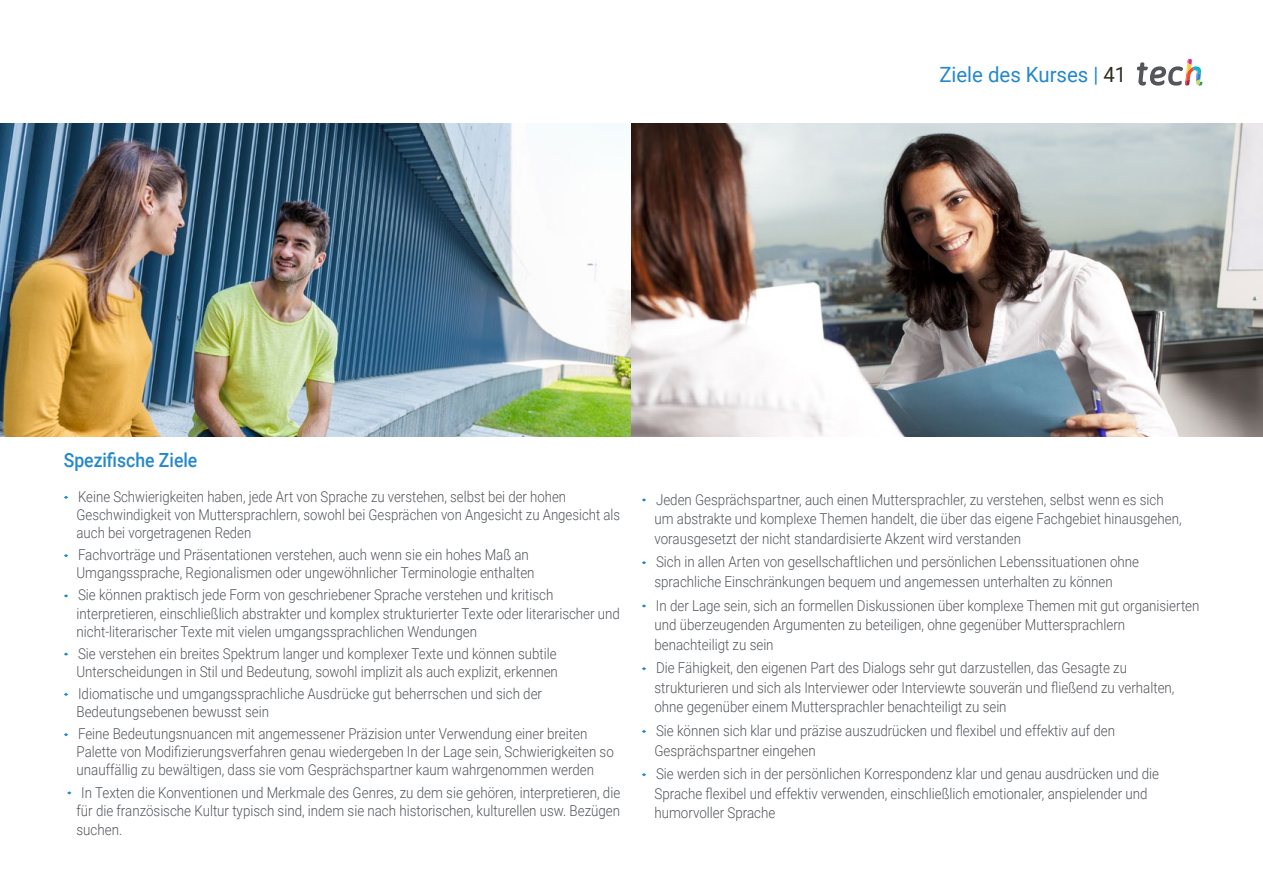
<style>
.page{position:relative;width:1263px;height:893px;background:#fff}
.page>*{position:absolute;margin:0;border:0;box-sizing:border-box;transform-origin:0 0}
.t1{font:21px "Roboto";color:#2488c9}
.t2{font:500 19.5px "Roboto";color:#2488c9;scale:.9 1}
.t3{font:300 15px/19.5px "Roboto";color:#52555b;scale:.89 1}
.t4{font:300 15px/18px "Roboto";color:#52555b;scale:.88 1}
.s1{color:#312e20}
</style>
<div class="page">
<svg style="left:1137px;top:59px;width:65px;height:27px"></svg>
<img style="left:0;top:123px;width:1263px;height:313px">
<svg style="left:64px;top:652px;width:4px;height:4px"></svg>
<svg style="left:64px;top:693px;width:4px;height:3px"></svg>
<svg style="left:67px;top:791px;width:5px;height:3px"></svg>
<svg style="left:642px;top:730px;width:4px;height:3px"></svg>
<h1 class="t1" style="left:939px;top:60px;width:189px">Ziele des Kurses | <span class="s1">41</span></h1>
<h2 class="t2" style="left:64px;top:446px;width:150px">Spezifische Ziele</h2>
<p class="t4" style="left:77px;top:487px;width:619px">Keine Schwierigkeiten haben, jede Art von Sprache zu verstehen, selbst bei der hohen<br>Geschwindigkeit von Muttersprachlern, sowohl bei Gesprächen von Angesicht zu Angesicht als auch bei vorgetragenen Reden</p>
<p class="t3" style="left:77px;top:545px;width:516px;line-height:18px">Fachvorträge und Präsentationen verstehen, auch wenn sie ein hohes Maß an<br>Umgangssprache, Regionalismen oder ungewöhnlicher Terminologie enthalten</p>
<p class="t3" style="left:77px;top:586px;width:612px;line-height:18px">Sie können praktisch jede Form von geschriebener Sprache verstehen und kritisch interpretieren, einschließlich abstrakter und komplex strukturierter Texte oder literarischer und nicht-literarischer Texte mit vielen umgangssprachlichen Wendungen</p>
<p class="t3" style="left:77px;top:644px;width:542px;line-height:18px">Sie verstehen ein breites Spektrum langer und komplexer Texte und können subtile<br>Unterscheidungen in Stil und Bedeutung, sowohl implizit als auch explizit, erkennen</p>
<p class="t3" style="left:77px;top:684px;width:525px;line-height:18px">Idiomatische und umgangssprachliche Ausdrücke gut beherrschen und sich der<br>Bedeutungsebenen bewusst sein</p>
<p class="t3" style="left:77px;top:724px;width:605px;line-height:18px">Feine Bedeutungsnuancen mit angemessener Präzision unter Verwendung einer breiten<br>Palette von Modifizierungsverfahren genau wiedergeben In der Lage sein, Schwierigkeiten so unauffällig zu bewältigen, dass sie vom Gesprächspartner kaum wahrgenommen werden</p>
<p class="t3" style="left:77px;top:783px;width:612px;line-height:18px;text-align:center">In Texten die Konventionen und Merkmale des Genres, zu dem sie gehören, interpretieren, die für die französische Kultur typisch sind, indem sie nach historischen, kulturellen usw. Bezügen</p>
<p class="t3" style="left:77px;top:819px;width:53px">suchen.</p>
<p class="t3" style="left:654px;top:489px;width:594px">Jeden Gesprächspartner, auch einen Muttersprachler, zu verstehen, selbst wenn es sich um abstrakte und komplexe Themen handelt, die über das eigene Fachgebiet hinausgehen, vorausgesetzt der nicht standardisierte Akzent wird verstanden</p>
<p class="t3" style="left:654px;top:552px;width:546px">Sich in allen Arten von gesellschaftlichen und persönlichen Lebenssituationen ohne sprachliche Einschränkungen bequem und angemessen unterhalten zu können</p>
<p class="t3" style="left:654px;top:595px;width:614px">In der Lage sein, sich an formellen Diskussionen über komplexe Themen mit gut organisierten und überzeugenden Argumenten zu beteiligen, ohne gegenüber Muttersprachlern benachteiligt zu sein</p>
<p class="t3" style="left:654px;top:658px;width:586px">Die Fähigkeit, den eigenen Part des Dialogs sehr gut darzustellen, das Gesagte zu strukturieren und sich als Interviewer oder Interviewte souverän und fließend zu verhalten, ohne gegenüber einem Muttersprachler benachteiligt zu sein</p>
<p class="t3" style="left:654px;top:720px;width:519px">Sie können sich klar und präzise auszudrücken und flexibel und effektiv auf den<br>Gesprächspartner eingehen</p>
<p class="t3" style="left:654px;top:764px;width:568px">Sie werden sich in der persönlichen Korrespondenz klar und genau ausdrücken und die<br>Sprache flexibel und effektiv verwenden, einschließlich emotionaler, anspielender und humorvoller Sprache</p>
</div>
